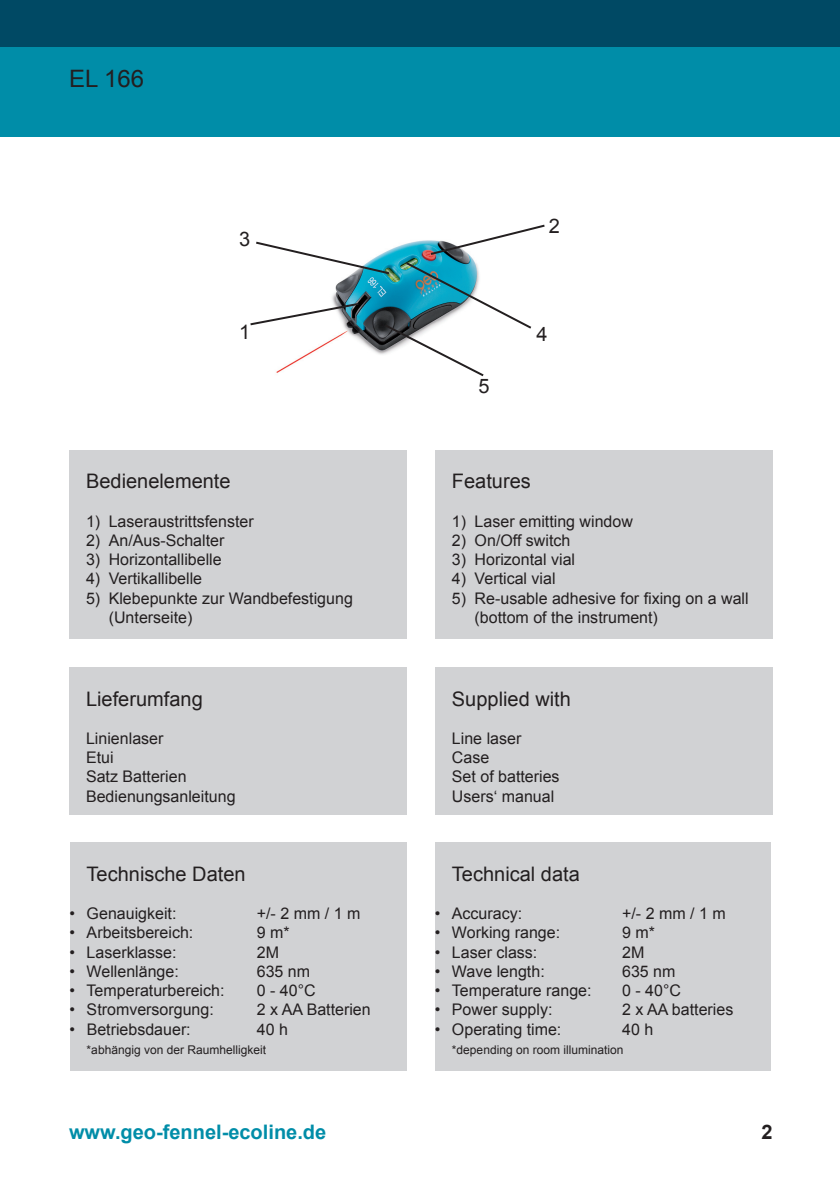
<style>
.page{position:relative;width:840px;height:1192px;background:#fff}
.page>*{position:absolute;margin:0;border:0;box-sizing:border-box;transform-origin:0 0}
.t1{font:24px "Arial";color:#231f20}
.t2{font:20px "Arial";color:#231f20}
.t3{font:700 20px "Arial";color:#008da8}
.t4{font:700 20px "Arial";color:#231f20}
.t5{font:16px/19.2px "Arial";color:#231f20}
.t6{font:12px "Arial";color:#231f20}
</style>
<div class="page">
<div style="left:69px;top:450px;width:337px;height:188px;background:#d1d2d4"></div>
<div style="left:0;top:46px;width:839px;height:91px;background:#008da8"></div>
<div style="left:435px;top:450px;width:337px;height:188px;background:#d1d2d4"></div>
<div style="left:0;top:0;width:839px;height:46px;background:#004964"></div>
<div style="left:69px;top:667px;width:337px;height:147px;background:#d1d2d4"></div>
<div style="left:435px;top:667px;width:337px;height:147px;background:#d1d2d4"></div>
<div style="left:70px;top:842px;width:336px;height:228px;background:#d1d2d4"></div>
<div style="left:435px;top:842px;width:335px;height:228px;background:#d1d2d4"></div>
<svg style="left:250px;top:224px;width:295px;height:153px"></svg>
<h1 class="t1" style="left:69px;top:62px;width:77px">EL 166</h1>
<p class="t2" style="left:239px;top:226px;width:13px">3</p>
<p class="t2" style="left:239px;top:319px;width:13px">1</p>
<p class="t2" style="left:86px;top:468px;width:146px">Bedienelemente</p>
<p class="t5" style="left:86px;top:512px;width:169px">1) Laseraustrittsfenster</p>
<p class="t5" style="left:86px;top:531px;width:140px">2) An/Aus-Schalter</p>
<p class="t5" style="left:86px;top:550px;width:137px">3) Horizontallibelle</p>
<p class="t5" style="left:86px;top:569px;width:118px">4) Vertikallibelle</p>
<p class="t5" style="left:109px;top:588px;width:245px;text-indent:-23px">5) Klebepunkte zur Wandbefestigung (U nterseite)</p>
<p class="t2" style="left:86px;top:685px;width:118px">Lieferumfang</p>
<p class="t5" style="left:86px;top:729px;width:79px">Linienlaser</p>
<p class="t5" style="left:86px;top:748px;width:29px">Etui</p>
<p class="t5" style="left:69px;top:767px;width:119px">Satz Batterien</p>
<p class="t5" style="left:86px;top:786px;width:151px">Bedienungsanleitung</p>
<p class="t5" style="left:70px;top:904px;width:7px;text-align:justify">• • • • • • •</p>
<p class="t2" style="left:70px;top:860px;width:177px">Technische Daten</p>
<p class="t5" style="left:87px;top:904px;width:91px">Genauigkeit:</p>
<p class="t5" style="left:257px;top:904px;width:105px">+/- 2 mm / 1 m</p>
<p class="t5" style="left:87px;top:923px;width:108px">Arbeitsbereich:</p>
<p class="t5" style="left:257px;top:923px;width:34px">9 m*</p>
<p class="t5" style="left:87px;top:942px;width:91px">Laserklasse:</p>
<p class="t5" style="left:257px;top:942px;width:21px">2M</p>
<p class="t5" style="left:87px;top:961px;width:94px">Wellenlänge:</p>
<p class="t5" style="left:257px;top:961px;width:55px">635 nm</p>
<p class="t5" style="left:87px;top:981px;width:139px">Temperaturbereich:</p>
<p class="t5" style="left:257px;top:981px;width:60px">0 - 40°C</p>
<p class="t5" style="left:87px;top:1000px;width:129px">Stromversorgung:</p>
<p class="t5" style="left:257px;top:1000px;width:115px">2 x AA Batterien</p>
<p class="t5" style="left:87px;top:1019px;width:106px">Betriebsdauer:</p>
<p class="t5" style="left:257px;top:1019px;width:33px">40 h</p>
<p class="t6" style="left:87px;top:1041px;width:181px">*abhängig von der Raumhelligkeit</p>
<p class="t2" style="left:549px;top:213px;width:13px">2</p>
<p class="t2" style="left:478px;top:373px;width:13px">5</p>
<p class="t2" style="left:536px;top:321px;width:13px">4</p>
<p class="t2" style="left:452px;top:468px;width:80px">Features</p>
<p class="t5" style="left:452px;top:512px;width:182px">1) Laser emitting window</p>
<p class="t5" style="left:452px;top:531px;width:120px">2) On/Off switch</p>
<p class="t5" style="left:452px;top:550px;width:125px">3) Horizontal vial</p>
<p class="t5" style="left:452px;top:569px;width:105px">4) Vertical vial</p>
<p class="t5" style="left:474px;top:588px;width:275px;text-indent:-23px">5) Re-usable adhesive for fixing on a wall (bottom of the instrument)</p>
<p class="t2" style="left:435px;top:685px;width:137px">Supplied with</p>
<p class="t5" style="left:452px;top:729px;width:71px">Line laser</p>
<p class="t5" style="left:452px;top:748px;width:39px">Case</p>
<p class="t5" style="left:435px;top:767px;width:126px">Set of batteries</p>
<p class="t5" style="left:435px;top:786px;width:121px">Users‘ manual</p>
<p class="t5" style="left:435px;top:904px;width:7px;text-align:justify">• • • • • • •</p>
<p class="t2" style="left:435px;top:860px;width:146px">Technical data</p>
<p class="t5" style="left:452px;top:904px;width:72px">Accuracy:</p>
<p class="t5" style="left:622px;top:904px;width:105px">+/- 2 mm / 1 m</p>
<p class="t5" style="left:452px;top:923px;width:110px">Working range:</p>
<p class="t5" style="left:622px;top:923px;width:34px">9 m*</p>
<p class="t5" style="left:452px;top:942px;width:87px">Laser class:</p>
<p class="t5" style="left:622px;top:942px;width:21px">2M</p>
<p class="t5" style="left:452px;top:961px;width:94px">Wave length:</p>
<p class="t5" style="left:622px;top:961px;width:55px">635 nm</p>
<p class="t5" style="left:452px;top:981px;width:141px">Temperature range:</p>
<p class="t5" style="left:622px;top:981px;width:60px">0 - 40°C</p>
<p class="t5" style="left:452px;top:1000px;width:102px">Power supply:</p>
<p class="t5" style="left:622px;top:1000px;width:113px">2 x AA batteries</p>
<p class="t5" style="left:452px;top:1019px;width:111px">Operating time:</p>
<p class="t5" style="left:622px;top:1019px;width:33px">40 h</p>
<p class="t6" style="left:452px;top:1041px;width:173px">*depending on room illumination</p>
<p class="t3" style="left:69px;top:1118px;width:259px">www.geo-fennel-ecoline.de</p>
<p class="t4" style="left:761px;top:1118px;width:13px">2</p>
</div>
